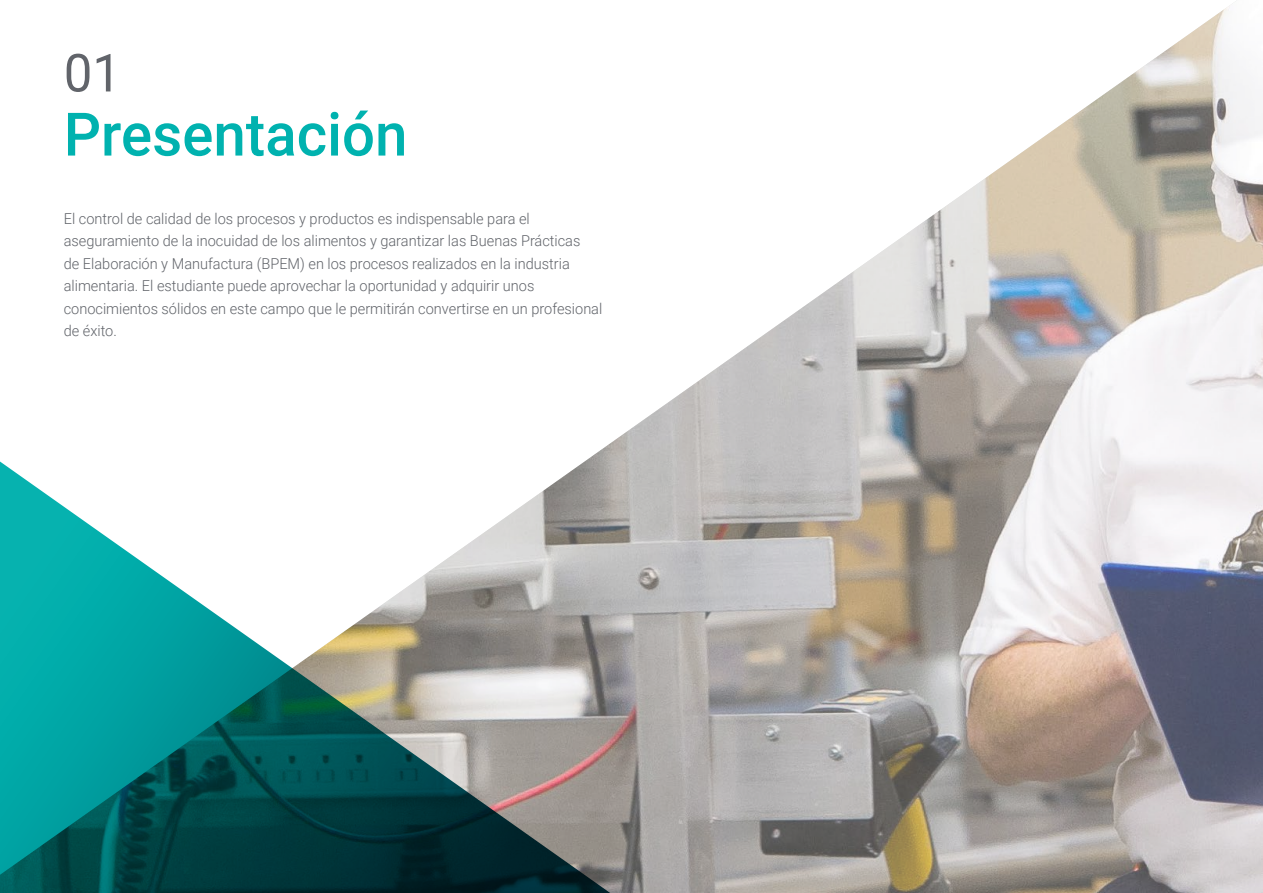
<style>
.page{position:relative;width:1263px;height:893px;background:#fff}
.page>*{position:absolute;margin:0;border:0;box-sizing:border-box;transform-origin:0 0}
.t1{font:500 60px "Roboto";color:#00b2af}
.t2{font:52.5px "Roboto";color:#61646a}
.t3{font:300 15px/22.5px "Roboto";color:#61646a}
</style>
<div class="page">
<img style="left:607px;top:1px;width:656px;height:892px">
<svg style="left:0;top:446px;width:640px;height:447px"></svg>
<h2 class="t2" style="left:64px;top:36px;width:59px">01</h2>
<h1 class="t1" style="left:64px;top:92px;width:345px">Presentación</h1>
<p class="t3" style="left:64px;top:207px;width:540px">El control de calidad de los procesos y productos es indispensable para el aseguramiento de la inocuidad de los alimentos y garantizar las Buenas Prácticas<br>de Elaboración y Manufactura (BPEM) en los procesos realizados en la industria alimentaria. El estudiante puede aprovechar la oportunidad y adquirir unos conocimientos sólidos en este campo que le permitirán convertirse en un profesional de éxito.</p>
</div>
